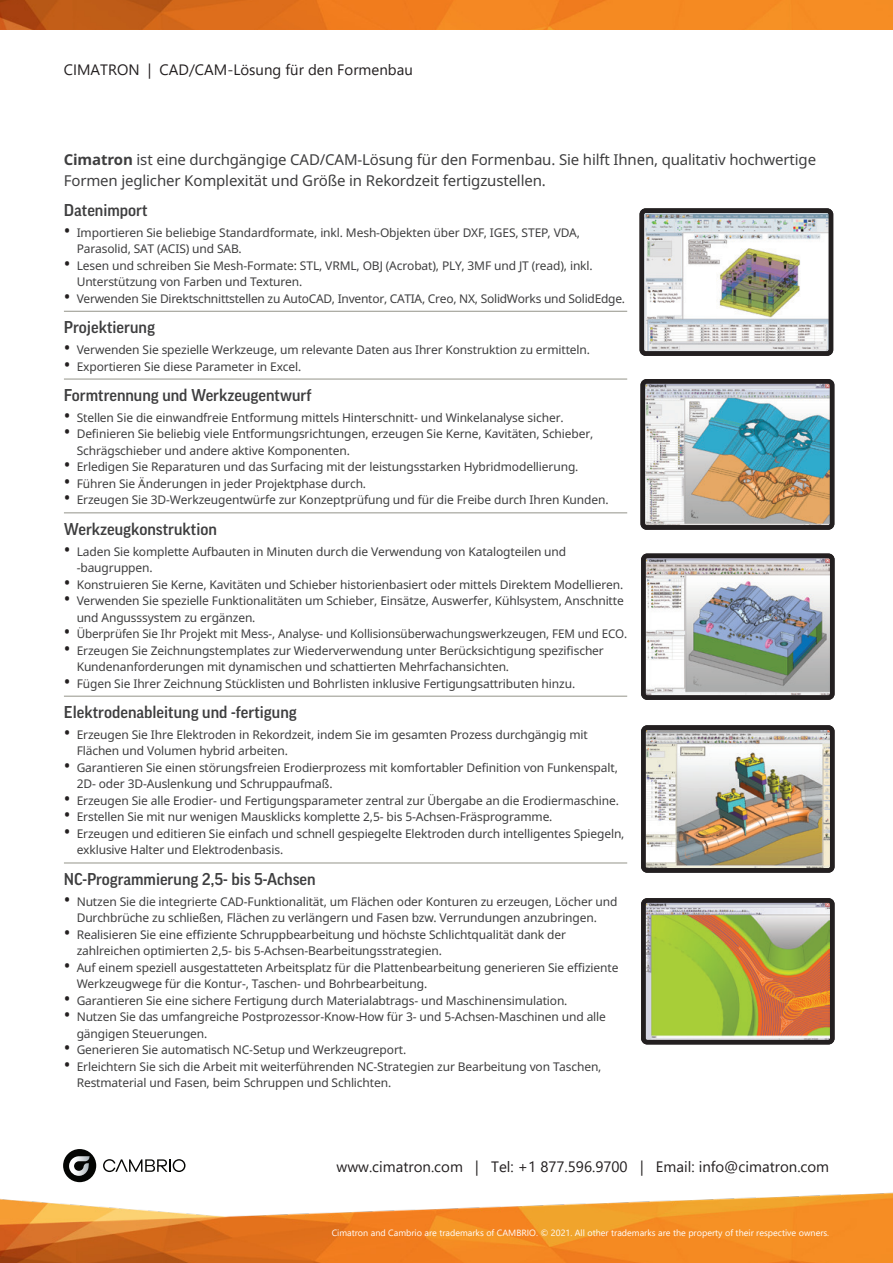
<style>
.page{position:relative;width:893px;height:1263px;background:#fff}
.page>*{position:absolute;margin:0;border:0;box-sizing:border-box;transform-origin:0 0}
.t1{font:500 16.5px "Good Pro";color:#3e3e3f}
.t2{font:15px/21px "Noto Sans";letter-spacing:-.01em;color:#3e3e3f}
.Contact_line{font:15px "Segoe UI";color:#231f20}
.Running_Header{font:15px "Segoe UI";color:#231f20}
.t3{font:12px/16.5px "Noto Sans";letter-spacing:-.01em;color:#3e3e3f}
.Footnote_REV-Right{font:9px "Segoe UI";color:#fff}
.s1{font-weight:700}
.s2{font-size:18px;color:#231f20}
</style>
<div class="page">
<img style="left:646px;top:214px;width:181px;height:136px">
<img style="left:646px;top:385px;width:182px;height:139px">
<img style="left:647px;top:559px;width:181px;height:135px">
<img style="left:647px;top:731px;width:181px;height:136px">
<img style="left:647px;top:904px;width:181px;height:134px">
<img style="left:0;top:0;width:893px;height:30px">
<img style="left:0;top:1192px;width:893px;height:71px">
<svg style="left:103px;top:1159px;width:82px;height:13px"></svg>
<div style="left:63px;top:1149px;width:33px;height:33px;background:#040503;border-radius:50%"></div>
<svg style="left:69px;top:1156px;width:21px;height:20px"></svg>
<hr style="left:64px;top:311px;width:563px;height:1px;background:#94948a">
<hr style="left:64px;top:379px;width:563px;height:1px;background:#94948a">
<hr style="left:64px;top:512px;width:563px;height:1px;background:#94948a">
<hr style="left:64px;top:696px;width:563px;height:1px;background:#94948a">
<hr style="left:64px;top:863px;width:563px;height:1px;background:#94948a">
<div style="left:640px;top:208px;width:193px;height:148px;border:5px solid #231f20;border-radius:4px"></div>
<div style="left:640px;top:379px;width:194px;height:151px;border:5px solid #231f20;border-radius:4px"></div>
<div style="left:641px;top:553px;width:193px;height:147px;border:5px solid #231f20;border-radius:4px"></div>
<div style="left:641px;top:725px;width:193px;height:148px;border:5px solid #231f20;border-radius:4px"></div>
<div style="left:641px;top:898px;width:193px;height:146px;border:5px solid #231f20;border-radius:4px"></div>
<p class="Running_Header" style="left:64px;top:56px;width:351px">CIMATRON | CAD/CAM-Lösung für den Formenbau</p>
<p class="t2" style="left:64px;top:149px;width:754px"><span class="s1">Cimatron</span> ist eine durchgängige CAD/CAM-Lösung für den Formenbau. Sie hilft Ihnen, qualitativ hochwertige<br>Formen jeglicher Komplexität und Größe in Rekordzeit fertigzustellen.</p>
<p class="t1" style="left:64px;top:201px;width:85px">Datenimport</p>
<p class="t3" style="left:77px;top:224px;width:505px;text-indent:-13px"><span class="s2">•</span> Importieren Sie beliebige Standardformate, inkl. Mesh-Objekten über DXF, IGES, STEP, VDA,<br>Parasolid, SAT (ACIS) und SAB.</p>
<p class="t3" style="left:77px;top:257px;width:518px;text-indent:-13px"><span class="s2">•</span> Lesen und schreiben Sie Mesh-Formate: STL, VRML, OBJ (Acrobat), PLY, 3MF und JT (read), inkl.<br>Unterstützung von Farben und Texturen.</p>
<p class="t3" style="left:64px;top:290px;width:563px"><span class="s2">•</span> Verwenden Sie Direktschnittstellen zu AutoCAD, Inventor, CATIA, Creo, NX, SolidWorks und SolidEdge.</p>
<p class="t1" style="left:64px;top:318px;width:93px">Projektierung</p>
<p class="t3" style="left:64px;top:341px;width:528px"><span class="s2">•</span> Verwenden Sie spezielle Werkzeuge, um relevante Daten aus Ihrer Konstruktion zu ermitteln.</p>
<p class="t3" style="left:64px;top:358px;width:239px"><span class="s2">•</span> Exportieren Sie diese Parameter in Excel.</p>
<p class="t1" style="left:64px;top:386px;width:249px">Formtrennung und Werkzeugentwurf</p>
<p class="t3" style="left:64px;top:409px;width:501px"><span class="s2">•</span> Stellen Sie die einwandfreie Entformung mittels Hinterschnitt- und Winkelanalyse sicher.</p>
<p class="t3" style="left:77px;top:425px;width:518px;text-indent:-13px"><span class="s2">•</span> Definieren Sie beliebig viele Entformungsrichtungen, erzeugen Sie Kerne, Kavitäten, Schieber,<br>Schrägschieber und andere aktive Komponenten.</p>
<p class="t3" style="left:64px;top:458px;width:516px"><span class="s2">•</span> Erledigen Sie Reparaturen und das Surfacing mit der leistungsstarken Hybridmodellierung.</p>
<p class="t3" style="left:64px;top:475px;width:304px"><span class="s2">•</span> Führen Sie Änderungen in jeder Projektphase durch.</p>
<p class="t3" style="left:64px;top:491px;width:546px"><span class="s2">•</span> Erzeugen Sie 3D-Werkzeugentwürfe zur Konzeptprüfung und für die Freibe durch Ihren Kunden.</p>
<p class="t1" style="left:64px;top:520px;width:155px">Werkzeugkonstruktion</p>
<p class="t3" style="left:77px;top:543px;width:491px;text-indent:-13px"><span class="s2">•</span> Laden Sie komplette Aufbauten in Minuten durch die Verwendung von Katalogteilen und -baugruppen.</p>
<p class="t3" style="left:64px;top:576px;width:561px"><span class="s2">•</span> Konstruieren Sie Kerne, Kavitäten und Schieber historienbasiert oder mittels Direktem Modellieren.</p>
<p class="t3" style="left:77px;top:592px;width:549px;text-indent:-13px"><span class="s2">•</span> Verwenden Sie spezielle Funktionalitäten um Schieber, Einsätze, Auswerfer, Kühlsystem, Anschnitte und Angusssystem zu ergänzen.</p>
<p class="t3" style="left:64px;top:625px;width:565px"><span class="s2">•</span> Überprüfen Sie Ihr Projekt mit Mess-, Analyse- und Kollisionsüberwachungswerkzeugen, FEM und ECO.</p>
<p class="t3" style="left:77px;top:642px;width:529px;text-indent:-13px"><span class="s2">•</span> Erzeugen Sie Zeichnungstemplates zur Wiederverwendung unter Berücksichtigung spezifischer<br>Kundenanforderungen mit dynamischen und schattierten Mehrfachansichten.</p>
<p class="t3" style="left:64px;top:675px;width:513px"><span class="s2">•</span> Fügen Sie Ihrer Zeichnung Stücklisten und Bohrlisten inklusive Fertigungsattributen hinzu.</p>
<p class="t1" style="left:64px;top:703px;width:234px">Elektrodenableitung und -fertigung</p>
<p class="t3" style="left:77px;top:726px;width:513px;text-indent:-13px"><span class="s2">•</span> Erzeugen Sie Ihre Elektroden in Rekordzeit, indem Sie im gesamten Prozess durchgängig mit<br>Flächen und Volumen hybrid arbeiten.</p>
<p class="t3" style="left:77px;top:759px;width:543px;text-indent:-13px"><span class="s2">•</span> Garantieren Sie einen störungsfreien Erodierprozess mit komfortabler Definition von Funkenspalt,<br>2D- oder 3D-Auslenkung und Schruppaufmaß.</p>
<p class="t3" style="left:64px;top:792px;width:557px"><span class="s2">•</span> Erzeugen Sie alle Erodier- und Fertigungsparameter zentral zur Übergabe an die Erodiermaschine.</p>
<p class="t3" style="left:64px;top:808px;width:490px"><span class="s2">•</span> Erstellen Sie mit nur wenigen Mausklicks komplette 2,5- bis 5-Achsen-Fräsprogramme.</p>
<p class="t3" style="left:77px;top:825px;width:549px;text-indent:-13px"><span class="s2">•</span> Erzeugen und editieren Sie einfach und schnell gespiegelte Elektroden durch intelligentes Spiegeln, exklusive Halter und Elektrodenbasis.</p>
<p class="t1" style="left:64px;top:870px;width:253px">NC-Programmierung 2,5- bis 5-Achsen</p>
<p class="t3" style="left:77px;top:893px;width:542px;text-indent:-13px"><span class="s2">•</span> Nutzen Sie die integrierte CAD-Funktionalität, um Flächen oder Konturen zu erzeugen, Löcher und<br>Durchbrüche zu schließen, Flächen zu verlängern und Fasen bzw. Verrundungen anzubringen.</p>
<p class="t3" style="left:77px;top:926px;width:491px;text-indent:-13px"><span class="s2">•</span> Realisieren Sie eine effiziente Schruppbearbeitung und höchste Schlichtqualität dank der zahlreichen optimierten 2,5- bis 5-Achsen-Bearbeitungsstrategien.</p>
<p class="t3" style="left:77px;top:959px;width:543px;text-indent:-13px"><span class="s2">•</span> Auf einem speziell ausgestatteten Arbeitsplatz für die Plattenbearbeitung generieren Sie effiziente<br>Werkzeugwege für die Kontur-, Taschen- und Bohrbearbeitung.</p>
<p class="t3" style="left:64px;top:992px;width:505px"><span class="s2">•</span> Garantieren Sie eine sichere Fertigung durch Materialabtrags- und Maschinensimulation.</p>
<p class="t3" style="left:77px;top:1008px;width:531px;text-indent:-13px"><span class="s2">•</span> Nutzen Sie das umfangreiche Postprozessor-Know-How für 3- und 5-Achsen-Maschinen und alle gängigen Steuerungen.</p>
<p class="t3" style="left:64px;top:1041px;width:344px"><span class="s2">•</span> Generieren Sie automatisch NC-Setup und Werkzeugreport.</p>
<p class="t3" style="left:77px;top:1058px;width:526px;text-indent:-13px"><span class="s2">•</span> Erleichtern Sie sich die Arbeit mit weiterführenden NC-Strategien zur Bearbeitung von Taschen,<br>Restmaterial und Fasen, beim Schruppen und Schlichten.</p>
<p class="Contact_line" style="left:337px;top:1152px;width:494px">www.cimatron.com | Tel: +1 877.596.9700 | Email: info@cimatron.com</p>
<p class="Footnote_REV-Right" style="left:332px;top:1224px;width:499px">Cimatron and Cambrio are trademarks of CAMBRIO. © 2021. All other trademarks are the property of their respective owners.</p>
</div>
